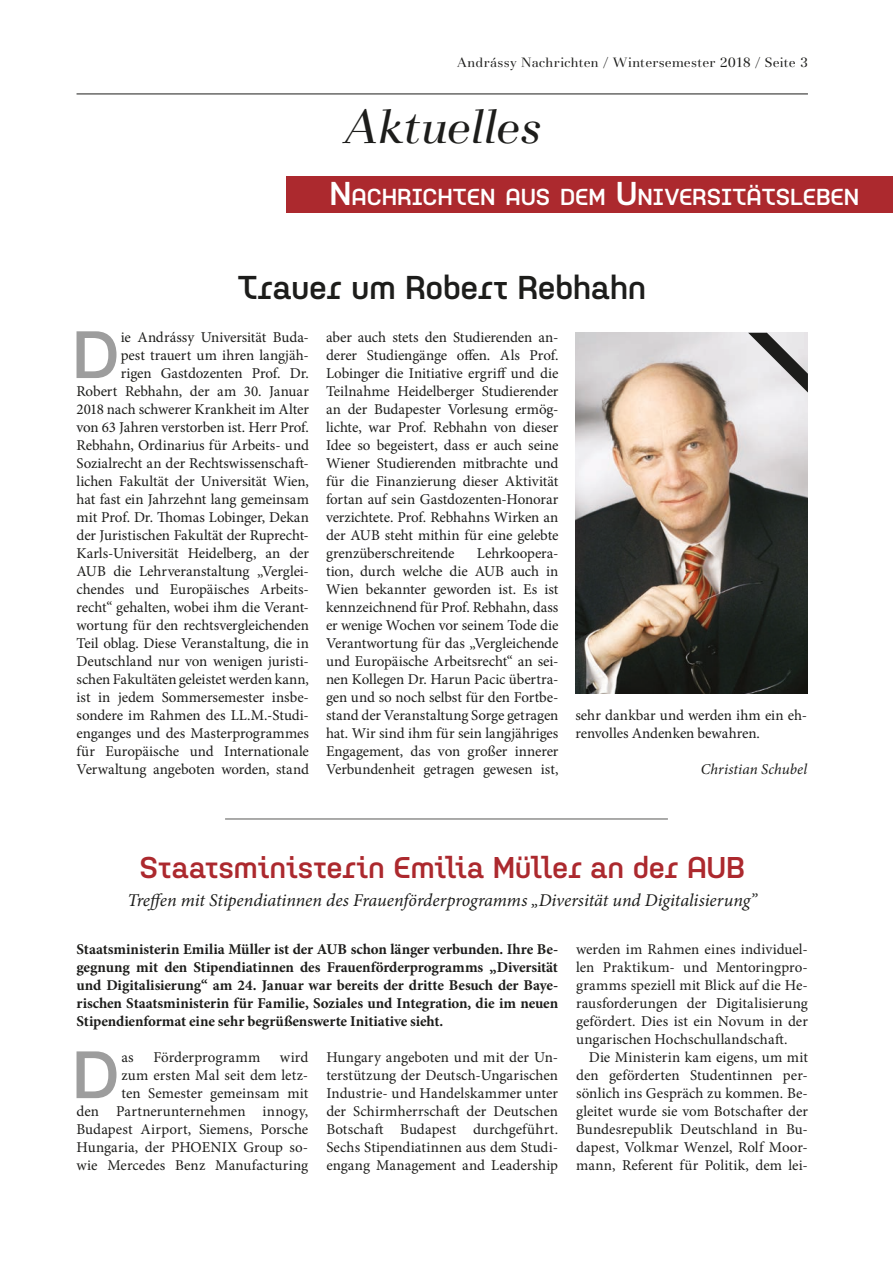
<style>
.page{position:relative;width:893px;height:1263px;background:#fff}
.page>*{position:absolute;margin:0;border:0;box-sizing:border-box;transform-origin:0 0}
.t1{font:500 65.4px "Helvetica Neue LT Pro";color:#9d9d9d}
.t2{font:italic 48px "AT Basilia";letter-spacing:-.015em;color:#1d1d1b}
.t3{font:600 33px "Idealista";letter-spacing:-.01em;color:#1d1d1b}
.t4{font:600 30px "Idealista";letter-spacing:-.005em;color:#ac292e}
.t5{font:600 23.1px "Idealista";color:#fff}
.t6{font:italic 18px "Minion Pro";letter-spacing:-.005em;color:#1d1d1b}
.t7{font:15px/18px "Minion Pro";letter-spacing:-.005em;color:#1d1d1b;text-align:justify}
.t8{font:700 15px/18px "Minion Pro";letter-spacing:-.005em;color:#1d1d1b;text-align:justify}
.t9{font:italic 15px "Minion Pro";letter-spacing:.005em;color:#1d1d1b}
.t10{font:13.5px "AT Basilia";letter-spacing:.015em;color:#1d1d1b}
.s1{font-size:33px}
</style>
<div class="page">
<div style="left:286px;top:177px;width:607px;height:36px;background:#ac292e"></div>
<img style="left:575px;top:333px;width:233px;height:360px">
<svg style="left:748px;top:333px;width:60px;height:59px;background:#b2b1b2"></svg>
<hr style="left:225px;top:819px;width:443px;height:1px;background:#575756">
<hr style="left:77px;top:94px;width:731px;height:1px;background:#1d1d1b">
<p class="t10" style="left:457px;top:54px;width:352px">Andrássy Nachrichten / Wintersemester 2018 / Seite 3</p>
<h2 class="t2" style="left:344px;top:98px;width:199px">Aktuelles</h2>
<h3 class="t5" style="left:330px;top:180px;width:528px"><span class="s1">N</span>ACHRICHTEN AUS DEM <span class="s1">U</span> NIVERSITÄTSLEBEN</h3>
<h3 class="t3" style="left:238px;top:263px;width:410px">Trauer um Robert Rebhahn</h3>
<h1 class="t1" style="left:72px;top:316px;width:49px">D</h1>
<p class="t7" style="left:77px;top:328px;width:234px;text-align:right">ie Andrássy Universität Buda-<br>pest trauert um ihren langjäh-<br>rigen Gastdozenten Prof. Dr.<br>Robert Rebhahn, der am 30. Januar 2018 nach schwerer Krankheit im Alter von 63 Jahren verstorben ist. Herr Prof.<br>Rebhahn, Ordinarius für Arbeits- und Sozialrecht an der Rechtswissenschaft&shy;lichen Fakultät der Universität Wien, hat fast ein Jahrzehnt lang gemeinsam mit Prof. Dr. Thomas Lobinger, Dekan der Juristischen Fakultät der Ruprecht-Karls-Universität Heidelberg, an der AUB die Lehrveranstaltung „Verglei&shy;chendes und Europäisches Arbeits&shy;recht“ gehalten, wobei ihm die Verant&shy;wortung für den rechtsvergleichenden Teil oblag. Diese Veranstaltung, die in Deutschland nur von wenigen juristi&shy;schen Fakultäten geleistet werden kann, ist in jedem Sommersemester insbe&shy;sondere im Rahmen des LL.M.-Studi&shy;enganges und des Masterprogrammes für Europäische und Internationale Verwaltung angeboten worden, stand</p>
<p class="t7" style="left:326px;top:328px;width:234px">aber auch stets den Studierenden an&shy;derer Studiengänge offen. Als Prof.<br>Lobinger die Initiative ergriff und die Teilnahme Heidelberger Studierender an der Budapester Vorlesung ermög&shy;lichte, war Prof. Rebhahn von dieser Idee so begeistert, dass er auch seine Wiener Studierenden mitbrachte und für die Finanzierung dieser Aktivität fortan auf sein Gastdozenten-Honorar verzichtete. Prof. Rebhahns Wirken an der AUB steht mithin für eine gelebte grenzüberschreitende</p>
<p class="t7" style="left:326px;top:544px;width:234px;text-indent:151px">Lehrkoopera&shy;tion, durch welche die AUB auch in Wien bekannter geworden ist. Es ist kennzeichnend für Prof. Rebhahn, dass er wenige Wochen vor seinem Tode die Verantwortung für das „Vergleichende und Europäische Arbeitsrecht“ an sei&shy;nen Kollegen Dr. Harun Pacic übertra&shy;gen und so noch selbst für den Fortbe&shy;stand der Veranstaltung Sorge getragen hat. Wir sind ihm für sein langjähriges Engagement, das von großer innerer Verbundenheit getragen gewesen ist,</p>
<p class="t7" style="left:575px;top:706px;width:233px">sehr dankbar und werden ihm ein eh&shy;renvolles Andenken bewahren.</p>
<p class="t9" style="left:701px;top:759px;width:108px">Christian Schubel</p>
<h3 class="t4" style="left:140px;top:845px;width:607px">Staatsministerin Emilia Müller an der AUB</h3>
<p class="t6" style="left:127px;top:888px;width:631px">Treffen mit Stipendiatinnen des Frauenförderprogramms „Diversität und Digitalisierung”</p>
<p class="t8" style="left:77px;top:940px;width:483px">Staatsministerin Emilia Müller ist der AUB schon länger verbunden. Ihre Be&shy;gegnung mit den Stipendiatinnen des Frauenförderprogramms „Diversität und Digitalisierung“ am 24. Januar war bereits der dritte Besuch der Baye&shy;rischen Staatsministerin für Familie, Soziales und Integration, die im neuen Stipendienformat eine sehr begrüßenswerte Initiative sieht.</p>
<p class="t7" style="left:576px;top:940px;width:233px">werden im Rahmen eines individuel&shy;len Praktikum- und Mentoringpro&shy;gramms speziell mit Blick auf die He&shy;rausforderungen der Digitalisierung gefördert. Dies ist ein Novum in der ungarischen Hochschullandschaft.</p>
<p class="t7" style="left:576px;top:1048px;width:233px;text-indent:13px">Die Ministerin kam eigens, um mit den geförderten Studentinnen per&shy;sönlich ins Gespräch zu kommen. Be&shy;gleitet wurde sie vom Botschafter der Bundesrepublik Deutschland in Bu&shy;dapest, Volkmar Wenzel, Rolf Moor&shy;mann, Referent für Politik, dem lei-</p>
<h1 class="t1" style="left:72px;top:1036px;width:49px">D</h1>
<p class="t7" style="left:121px;top:1048px;width:14px">as</p>
<p class="t7" style="left:153px;top:1048px;width:108px">Förderprogramm</p>
<p class="t7" style="left:77px;top:1048px;width:233px;text-align:right">wird<br>zum ersten Mal seit dem letz-<br>ten Semester gemeinsam mit<br>den Partnerunternehmen innogy,<br>Budapest Airport, Siemens, Porsche<br>Hungaria, der PHOENIX Group so&shy;wie Mercedes Benz Manufacturing</p>
<p class="t7" style="left:326px;top:1048px;width:233px">Hungary angeboten und mit der Un&shy;terstützung der Deutsch-Ungarischen Industrie- und Handelskammer unter der Schirmherrschaft der Deutschen Botschaft Budapest durchgeführt.<br>Sechs Stipendiatinnen aus dem Studi&shy;engang Management and Leadership</p>
</div>
